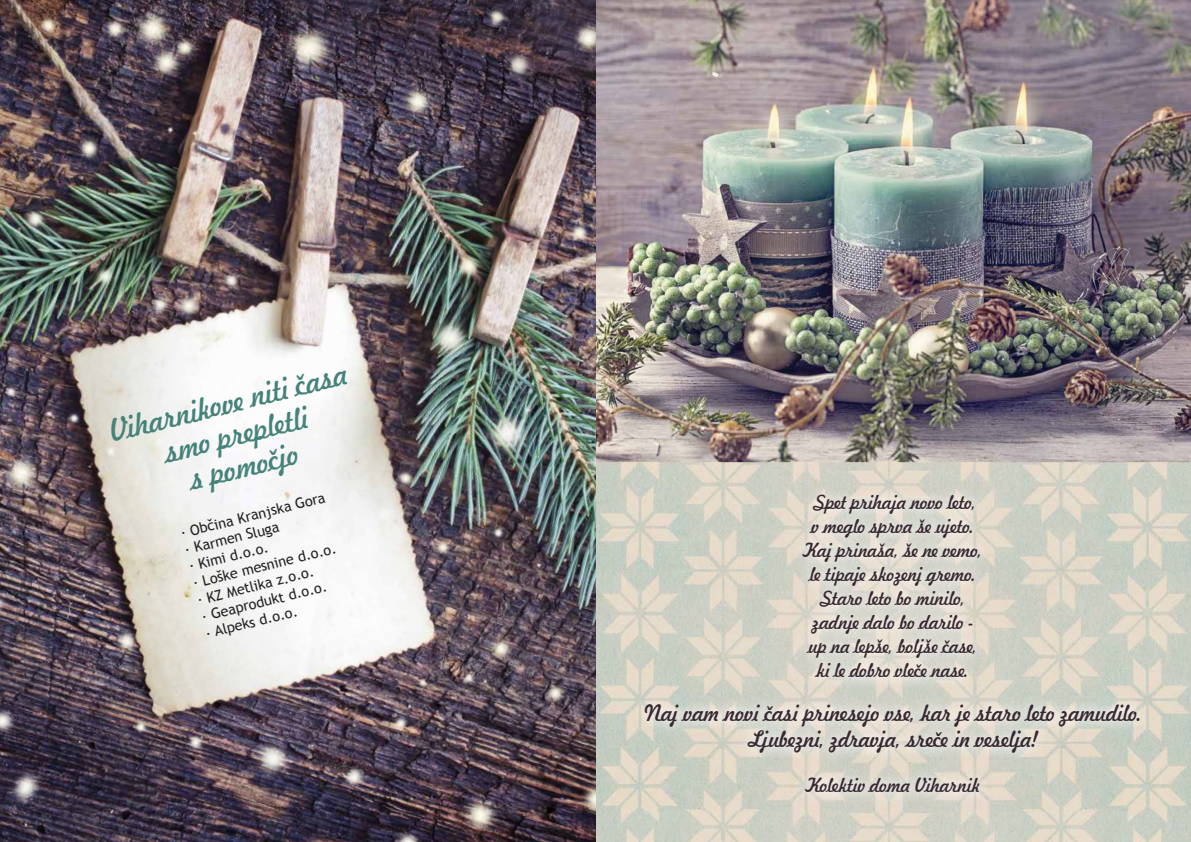
<style>
.page{position:relative;width:1191px;height:842px;background:#fff}
.page>*{position:absolute;margin:0;border:0;box-sizing:border-box;transform-origin:0 0}
.t1{font:29.8px/33px "Freehand 521 BT Regular C";color:#45837a;text-align:center;scale:.95 1}
.t2{font:22px/26.4px "Freehand 521 BT Regular C";letter-spacing:-.015em;color:#362730;text-align:center;scale:.95 1}
.t3{font:18.9px "Freehand 521 BT Regular C";letter-spacing:-.015em;color:#362730;scale:.95 1}
.t4{font:18.8px/24px "Freehand 521 BT Regular C";letter-spacing:-.015em;color:#362730;text-align:center;scale:.95 1}
.t5{font:14.4px/17.3px "Trebuchet MS";color:#232325}
</style>
<div class="page">
<img style="left:0;top:0;width:1191px;height:842px">
<svg style="left:632px;top:482px;width:519px;height:323px;background:#d8d6ca"></svg>
<h1 class="t1" style="left:106px;top:416px;width:259px;rotate:-14deg">Viharnikove niti časa smo prepletli<br>s pomočjo</h1>
<p class="t5" style="left:179px;top:525px;width:150px;rotate:-14deg">· Občina Kranjska Gora · Karmen Sluga<br>· Kimi d.o.o.<br>· Loške mesnine d.o.o. · KZ Metlika z.o.o.<br>· Geaprodukt d.o.o.<br>· Alpeks d.o.o.</p>
<p class="t4" style="left:803px;top:491px;width:190px">Spet prihaja novo leto,<br>v meglo sprva še ujeto.<br>Kaj prinaša, še ne vemo, le tipaje skozenj gremo.<br>Staro leto bo minilo, zadnje dalo bo darilo - up na lepše, boljše čase, ki le dobro vleče nase.</p>
<p class="t2" style="left:643px;top:700px;width:527px">Naj vam novi časi prinesejo vse, kar je staro leto zamudilo.<br>Ljubezni, zdravja, sreče in veselja!</p>
<p class="t3" style="left:806px;top:773px;width:185px">Kolektiv doma Viharnik</p>
</div>
